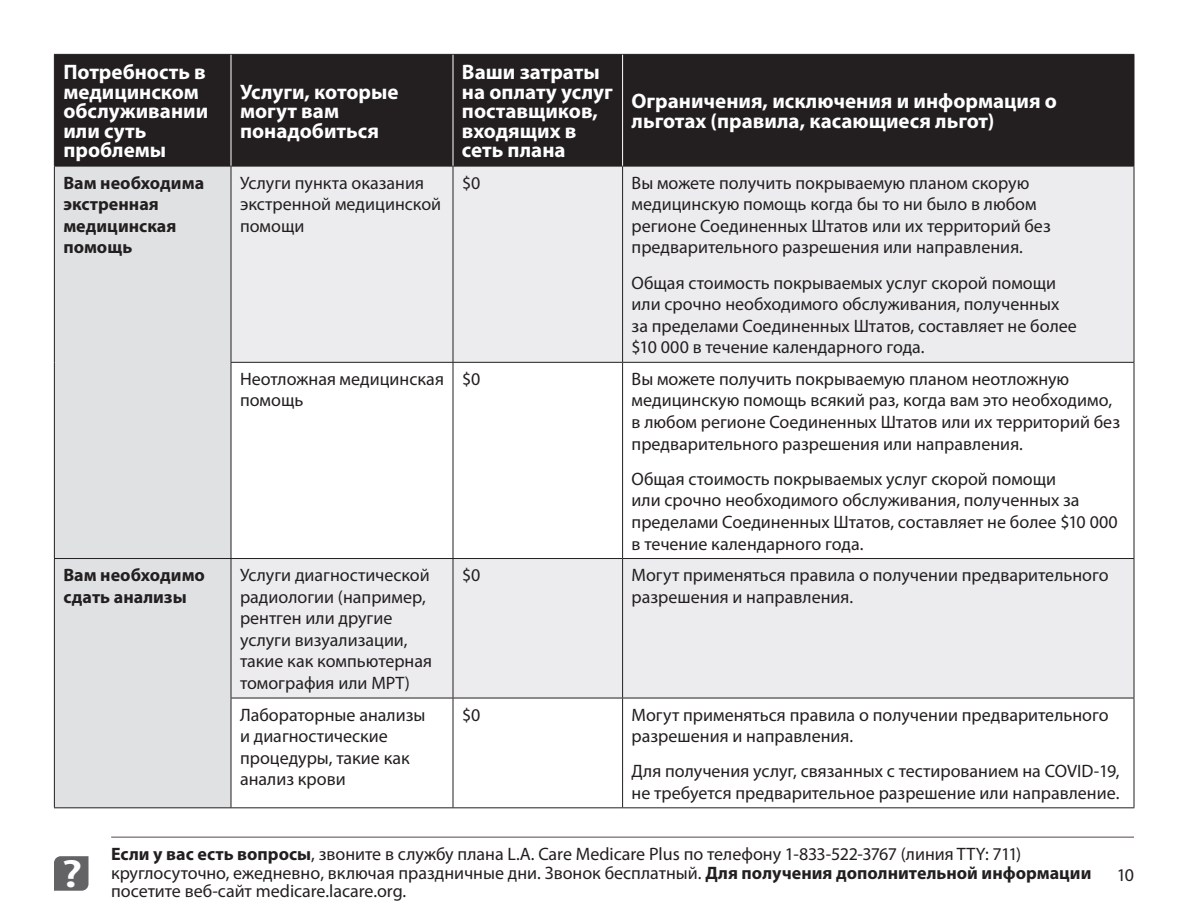
<style>
.page{position:relative;width:1188px;height:918px;background:#fff}
.page>*{position:absolute;margin:0;border:0;box-sizing:border-box;transform-origin:0 0}
.t1{font:600 39.45px "Myriad Pro";color:#fff;scale:1.25 1}
.t2{font:700 21px/19.5px "Myriad Pro";color:#fff}
.t3{font:18px/21.6px "Myriad Pro";color:#231f20}
.t4{font:700 18px/21.6px "Myriad Pro";color:#231f20}
.s1{font-weight:700}
</style>
<div class="page">
<svg style="left:54px;top:856px;width:34px;height:35px"></svg>
<hr style="left:111px;top:837px;width:1023px;height:1px;background:#524a47">
<div style="left:55px;top:55px;width:1079px;height:111px;background:#231f20"></div>
<div style="left:55px;top:167px;width:176px;height:640px;background:#e0e1e3"></div>
<svg style="left:232px;top:167px;width:902px;height:531px;fill:#ececee"></svg>
<hr style="left:54px;top:166px;width:1px;height:196px;background:#231f20">
<hr style="left:54px;top:362px;width:1px;height:196px;background:#231f20">
<hr style="left:231px;top:166px;width:1px;height:196px;background:#231f20">
<hr style="left:453px;top:166px;width:1px;height:196px;background:#231f20">
<hr style="left:622px;top:166px;width:1px;height:196px;background:#231f20">
<hr style="left:1134px;top:166px;width:1px;height:196px;background:#231f20">
<hr style="left:231px;top:362px;width:222px;height:1px;background:#231f20">
<hr style="left:231px;top:363px;width:1px;height:195px;background:#231f20">
<hr style="left:453px;top:362px;width:170px;height:1px;background:#231f20">
<hr style="left:453px;top:363px;width:1px;height:195px;background:#231f20">
<hr style="left:623px;top:362px;width:511px;height:1px;background:#231f20">
<hr style="left:622px;top:363px;width:1px;height:195px;background:#231f20">
<hr style="left:1134px;top:363px;width:1px;height:195px;background:#231f20">
<hr style="left:54px;top:558px;width:177px;height:1px;background:#231f20">
<hr style="left:54px;top:559px;width:1px;height:139px;background:#231f20">
<hr style="left:54px;top:698px;width:1px;height:109px;background:#231f20">
<hr style="left:231px;top:558px;width:222px;height:1px;background:#231f20">
<hr style="left:231px;top:559px;width:1px;height:139px;background:#231f20">
<hr style="left:453px;top:558px;width:170px;height:1px;background:#231f20">
<hr style="left:453px;top:559px;width:1px;height:139px;background:#231f20">
<hr style="left:623px;top:558px;width:511px;height:1px;background:#231f20">
<hr style="left:622px;top:559px;width:1px;height:139px;background:#231f20">
<hr style="left:1134px;top:559px;width:1px;height:139px;background:#231f20">
<hr style="left:231px;top:698px;width:222px;height:1px;background:#231f20">
<hr style="left:231px;top:698px;width:1px;height:109px;background:#231f20">
<hr style="left:453px;top:698px;width:170px;height:1px;background:#231f20">
<hr style="left:453px;top:698px;width:1px;height:109px;background:#231f20">
<hr style="left:623px;top:698px;width:511px;height:1px;background:#231f20">
<hr style="left:622px;top:698px;width:1px;height:109px;background:#231f20">
<hr style="left:1134px;top:698px;width:1px;height:109px;background:#231f20">
<hr style="left:54px;top:807px;width:177px;height:1px;background:#231f20">
<hr style="left:231px;top:807px;width:222px;height:1px;background:#231f20">
<hr style="left:453px;top:807px;width:170px;height:1px;background:#231f20">
<hr style="left:623px;top:807px;width:511px;height:1px;background:#231f20">
<hr style="left:54px;top:54px;width:177px;height:1px;background:#231f20">
<hr style="left:54px;top:55px;width:1px;height:111px;background:#231f20">
<hr style="left:231px;top:54px;width:222px;height:1px;background:#231f20">
<hr style="left:453px;top:54px;width:170px;height:1px;background:#231f20">
<hr style="left:623px;top:54px;width:511px;height:1px;background:#231f20">
<hr style="left:1134px;top:55px;width:1px;height:111px;background:#231f20">
<hr style="left:54px;top:166px;width:177px;height:1px;background:#231f20">
<hr style="left:231px;top:166px;width:222px;height:1px;background:#231f20">
<hr style="left:453px;top:166px;width:170px;height:1px;background:#231f20">
<hr style="left:623px;top:166px;width:511px;height:1px;background:#231f20">
<hr style="left:231px;top:55px;width:1px;height:111px;background:#fff">
<hr style="left:453px;top:55px;width:1px;height:111px;background:#fff">
<hr style="left:622px;top:55px;width:1px;height:111px;background:#fff">
<p class="t2" style="left:63px;top:62px;width:146px">Потребность в медицинском обслуживании или суть проблемы</p>
<p class="t2" style="left:240px;top:81px;width:160px">Услуги, которые могут вам понадобиться</p>
<p class="t2" style="left:462px;top:62px;width:153px">Ваши затраты на оплату услуг поставщиков, входящих в сеть плана</p>
<p class="t2" style="left:632px;top:91px;width:427px">Ограничения, исключения и информация о льготах (правила, касающиеся льгот)</p>
<p class="t4" style="left:63px;top:171px;width:142px">Вам необходима экстренная медицинская помощь</p>
<p class="t3" style="left:240px;top:172px;width:203px">Услуги пункта оказания экстренной медицинской помощи</p>
<p class="t3" style="left:462px;top:172px;width:20px">$0</p>
<p class="t3" style="left:632px;top:172px;width:421px">Вы можете получить покрываемую планом скорую медицинскую помощь когда бы то ни было в любом регионе Соединенных Штатов или их территорий без предварительного разрешения или направления.</p>
<p class="t3" style="left:632px;top:271px;width:447px">Общая стоимость покрываемых услуг скорой помощи или срочно необходимого обслуживания, полученных за пределами Соединенных Штатов, составляет не более $10 000 в течение календарного года.</p>
<p class="t3" style="left:240px;top:368px;width:206px">Неотложная медицинская помощь</p>
<p class="t3" style="left:462px;top:368px;width:20px">$0</p>
<p class="t3" style="left:632px;top:368px;width:490px">Вы можете получить покрываемую планом неотложную медицинскую помощь всякий раз, когда вам это необходимо, в любом регионе Соединенных Штатов или их территорий без предварительного разрешения или направления.</p>
<p class="t3" style="left:632px;top:468px;width:488px">Общая стоимость покрываемых услуг скорой помощи<br>или срочно необходимого обслуживания, полученных за пределами Соединенных Штатов, составляет не более $10 000 в течение календарного года.</p>
<p class="t4" style="left:63px;top:564px;width:143px">Вам необходимо сдать анализы</p>
<p class="t3" style="left:240px;top:564px;width:194px">Услуги диагностической радиологии (например, рентген или другие услуги визуализации, такие как компьютерная томография или МРТ)</p>
<p class="t3" style="left:462px;top:564px;width:20px">$0</p>
<p class="t3" style="left:632px;top:564px;width:479px">Могут применяться правила о получении предварительного разрешения и направления.</p>
<p class="t3" style="left:240px;top:703px;width:187px">Лабораторные анализы и диагностические процедуры, такие как анализ крови</p>
<p class="t3" style="left:462px;top:703px;width:20px">$0</p>
<p class="t3" style="left:632px;top:703px;width:479px">Могут применяться правила о получении предварительного разрешения и направления.</p>
<p class="t3" style="left:632px;top:760px;width:489px">Для получения услуг, связанных с тестированием на COVID-19, не требуется предварительное разрешение или направление.</p>
<h1 class="t1" style="left:62px;top:849px;width:18px">?</h1>
<p class="t3" style="left:111px;top:844px;width:982px;line-height:18.8px"><span class="s1">Если у вас есть вопросы</span>, звоните в службу плана L.A. Care Medicare Plus по телефону 1-833-522-3767 (линия TTY: 711) круглосуточно, ежедневно, включая праздничные дни. Звонок бесплатный. <span class="s1">Для получения дополнительной информации </span>посетите веб-сайт medicare.lacare.org.</p>
<p class="t3" style="left:1117px;top:864px;width:19px">10</p>
</div>
